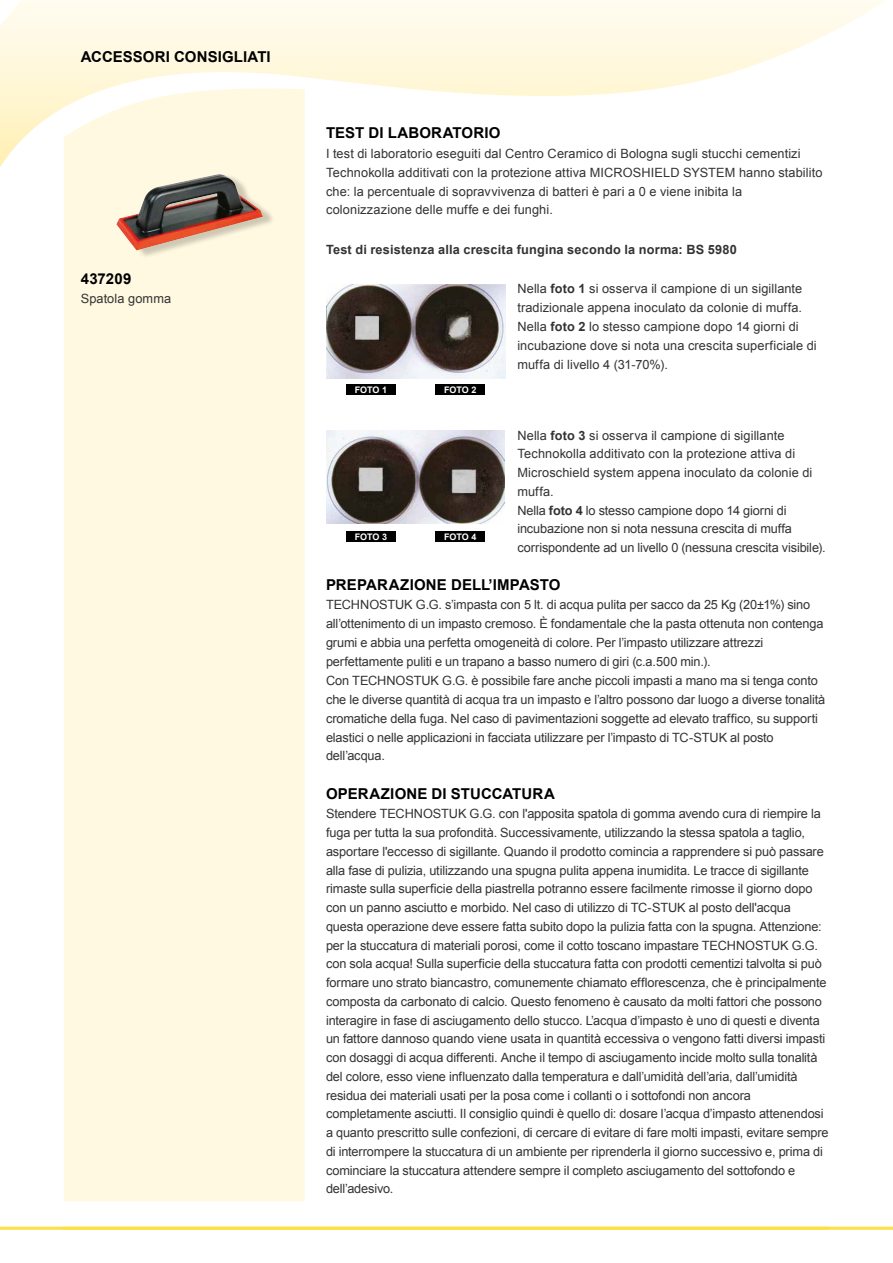
<style>
.page{position:relative;width:893px;height:1263px;background:#fff}
.page>*{position:absolute;margin:0;border:0;box-sizing:border-box;transform-origin:0 0}
.t1{font:700 15px "Arial";letter-spacing:.01em;color:#000}
.t2{font:12.75px/18.8px "Arial";letter-spacing:-.01em;color:#333}
.t3{font:12.75px/18.9px "Arial";letter-spacing:.01em;color:#333}
.t4{font:700 12.75px "Arial";letter-spacing:.015em;color:#333}
.t5{font:700 9px "Arial";color:#fff}
.s1{font-weight:700}
</style>
<div class="page">
<hr style="left:0;top:1227px;width:829px;height:3px;background:#ffdf43">
<div style="left:64px;top:167px;width:241px;height:1034px;background:#fff9e1"></div>
<svg style="left:0;top:0;width:885px;height:167px"></svg>
<hr style="left:63px;top:1227px;width:830px;height:3px;background:#ffdf43">
<div style="left:121px;top:174px;width:155px;height:85px;background:#000;opacity:.2"></div>
<img style="left:116px;top:174px;width:147px;height:76px">
<img style="left:326px;top:285px;width:179px;height:93px">
<img style="left:326px;top:430px;width:178px;height:93px">
<div style="left:346px;top:385px;width:49px;height:10px;background:#000"></div>
<div style="left:436px;top:385px;width:49px;height:10px;background:#000"></div>
<div style="left:346px;top:532px;width:49px;height:10px;background:#000"></div>
<div style="left:436px;top:532px;width:49px;height:10px;background:#000"></div>
<p class="t1" style="left:81px;top:47px;width:192px">ACCESSORI CONSIGLIATI</p>
<p class="t1" style="left:81px;top:268px;width:52px">437209</p>
<p class="t3" style="left:81px;top:289px;width:92px">Spatola gomma</p>
<p class="t1" style="left:326px;top:123px;width:176px">TEST DI LABORATORIO</p>
<p class="t3" style="left:326px;top:144px;width:498px">I test di laboratorio eseguiti dal Centro Ceramico di Bologna sugli stucchi cementizi Technokolla additivati con la protezione attiva MICROSHIELD SYSTEM hanno stabilito che: la percentuale di sopravvivenza di batteri è pari a 0 e viene inibita la colonizzazione delle muffe e dei funghi.</p>
<p class="t4" style="left:326px;top:241px;width:412px">Test di resistenza alla crescita fungina secondo la norma: BS 5980</p>
<p class="t3" style="left:517px;top:279px;width:301px">Nella <span class="s1">foto 1</span> si osserva il campione di un sigillante tradizionale appena inoculato da colonie di muffa.<br>Nella <span class="s1">foto 2</span> lo stesso campione dopo 14 giorni di incubazione dove si nota una crescita superficiale di muffa di livello 4 (31-70%).</p>
<p class="t5" style="left:355px;top:384px;width:34px">FOTO 1</p>
<p class="t5" style="left:444px;top:384px;width:34px">FOTO 2</p>
<p class="t2" style="left:517px;top:426px;width:310px">Nella <span class="s1">foto 3</span> si osserva il campione di sigillante Technokolla additivato con la protezione attiva di Microschield system appena inoculato da colonie di muffa.<br>Nella <span class="s1">foto 4</span> lo stesso campione dopo 14 giorni di incubazione non si nota nessuna crescita di muffa corrispondente ad un livello 0 (nessuna crescita visibile).</p>
<p class="t1" style="left:326px;top:575px;width:236px">PREPARAZIONE DELL’IMPASTO</p>
<p class="t2" style="left:326px;top:595px;width:501px">TECHNOSTUK G.G. s’impasta con 5 lt. di acqua pulita per sacco da 25 Kg (20±1%) sino all’ottenimento di un impasto cremoso. È fondamentale che la pasta ottenuta non contenga grumi e abbia una perfetta omogeneità di colore. Per l’impasto utilizzare attrezzi perfettamente puliti e un trapano a basso numero di giri (c.a.500 min.).<br>Con TECHNOSTUK G.G. è possibile fare anche piccoli impasti a mano ma si tenga conto che le diverse quantità di acqua tra un impasto e l’altro possono dar luogo a diverse tonalità cromatiche della fuga. Nel caso di pavimentazioni soggette ad elevato traffico, su supporti elastici o nelle applicazioni in facciata utilizzare per l’impasto di TC-STUK al posto dell’acqua.</p>
<p class="t1" style="left:326px;top:783px;width:230px">OPERAZIONE DI STUCCATURA</p>
<p class="t2" style="left:326px;top:804px;width:504px">Stendere TECHNOSTUK G.G. con l'apposita spatola di gomma avendo cura di riempire la fuga per tutta la sua profondità. Successivamente, utilizzando la stessa spatola a taglio, asportare l'eccesso di sigillante. Quando il prodotto comincia a rapprendere si può passare alla fase di pulizia, utilizzando una spugna pulita appena inumidita. Le tracce di sigillante rimaste sulla superficie della piastrella potranno essere facilmente rimosse il giorno dopo con un panno asciutto e morbido. Nel caso di utilizzo di TC-STUK al posto dell'acqua questa operazione deve essere fatta subito dopo la pulizia fatta con la spugna. Attenzione: per la stuccatura di materiali porosi, come il cotto toscano impastare TECHNOSTUK G.G. con sola acqua! Sulla superficie della stuccatura fatta con prodotti cementizi talvolta si può formare uno strato biancastro, comunemente chiamato efflorescenza, che è principalmente composta da carbonato di calcio. Questo fenomeno è causato da molti fattori che possono interagire in fase di asciugamento dello stucco. L’acqua d’impasto è uno di questi e diventa un fattore dannoso quando viene usata in quantità eccessiva o vengono fatti diversi impasti con dosaggi di acqua differenti. Anche il tempo di asciugamento incide molto sulla tonalità del colore, esso viene influenzato dalla temperatura e dall’umidità dell’aria, dall’umidità residua dei materiali usati per la posa come i collanti o i sottofondi non ancora completamente asciutti. Il consiglio quindi è quello di: dosare l’acqua d’impasto attenendosi a quanto prescritto sulle confezioni, di cercare di evitare di fare molti impasti, evitare sempre di interrompere la stuccatura di un ambiente per riprenderla il giorno successivo e, prima di cominciare la stuccatura attendere sempre il completo asciugamento del sottofondo e dell’adesivo.</p>
<p class="t5" style="left:355px;top:530px;width:34px">FOTO 3</p>
<p class="t5" style="left:444px;top:530px;width:34px">FOTO 4</p>
</div>
